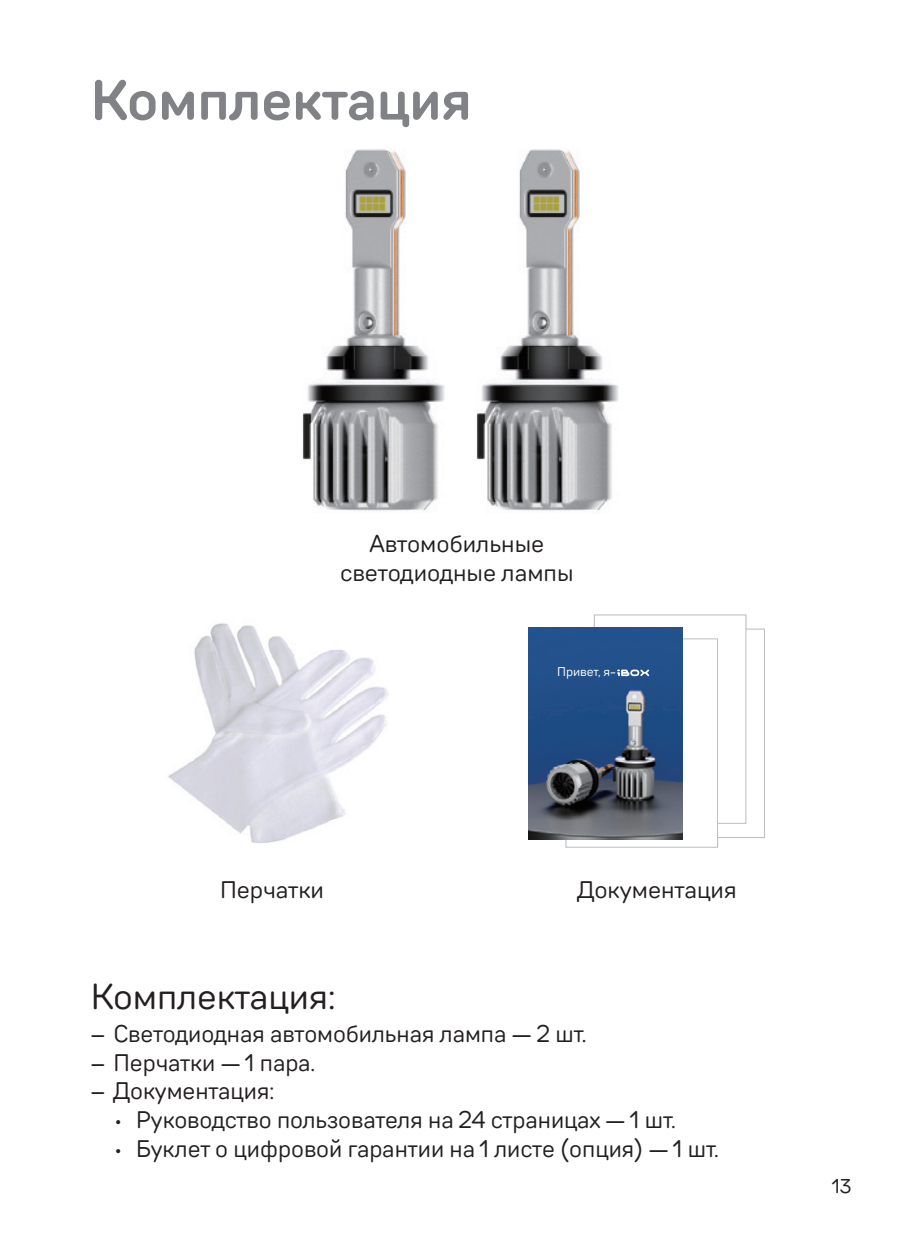
<style>
.page{position:relative;width:908px;height:1248px;background:#fff}
.page>*{position:absolute;margin:0;border:0;box-sizing:border-box;transform-origin:0 0}
.Заголовок{font:56px "TT Rounds Neue Dm Bd";color:#808285}
.Подзаголовок{font:36px "TT Rounds Neue";color:#231f20}
.Основной{font:24px "TT Rounds Neue";color:#231f20}
.t1{font:20px "TT Rounds Neue";color:#231f20}
.t2{font:12.8px "TT Rounds Neue";color:#fff}
</style>
<div class="page">
<div style="left:565px;top:614px;width:199px;height:233px;background:#231f20;opacity:.05"></div>
<div style="left:612px;top:628px;width:152px;height:209px;background:#fff"></div>
<div style="left:593px;top:614px;width:153px;height:209px;background:#fff;border:1px solid #bcbdc0"></div>
<div style="left:565px;top:638px;width:152px;height:209px;background:#fff;border:1px solid #bcbdc0"></div>
<img style="left:168px;top:623px;width:221px;height:220px">
<img style="left:528px;top:627px;width:154px;height:212px">
<svg style="left:617px;top:669px;width:32px;height:7px"></svg>
<img style="left:476px;top:149px;width:143px;height:362px">
<img style="left:302px;top:149px;width:143px;height:362px">
<p class="Заголовок" style="left:91px;top:63px;width:382px">Комплектация</p>
<p class="Основной" style="left:369px;top:528px;width:176px">Автомобильные</p>
<p class="Основной" style="left:340px;top:556px;width:235px">светодиодные лампы</p>
<p class="t2" style="left:557px;top:663px;width:60px">Привет, я-</p>
<p class="Основной" style="left:220px;top:873px;width:105px">Перчатки</p>
<p class="Основной" style="left:577px;top:873px;width:161px">Документация</p>
<p class="Подзаголовок" style="left:91px;top:972px;width:246px">Комплектация:</p>
<p class="Основной" style="left:91px;top:1017px;width:497px">– Светодиодная автомобильная лампа — 2 шт.</p>
<p class="Основной" style="left:91px;top:1046px;width:226px">– Перчатки — 1 пара.</p>
<p class="Основной" style="left:91px;top:1075px;width:185px">– Документация:</p>
<p class="Основной" style="left:113px;top:1104px;width:563px">• Руководство пользователя на 24 страницах — 1 шт.</p>
<p class="Основной" style="left:113px;top:1132px;width:606px">• Буклет о цифровой гарантии на 1 листе (опция) — 1 шт.</p>
<p class="t1" style="left:831px;top:1172px;width:21px">13</p>
</div>
